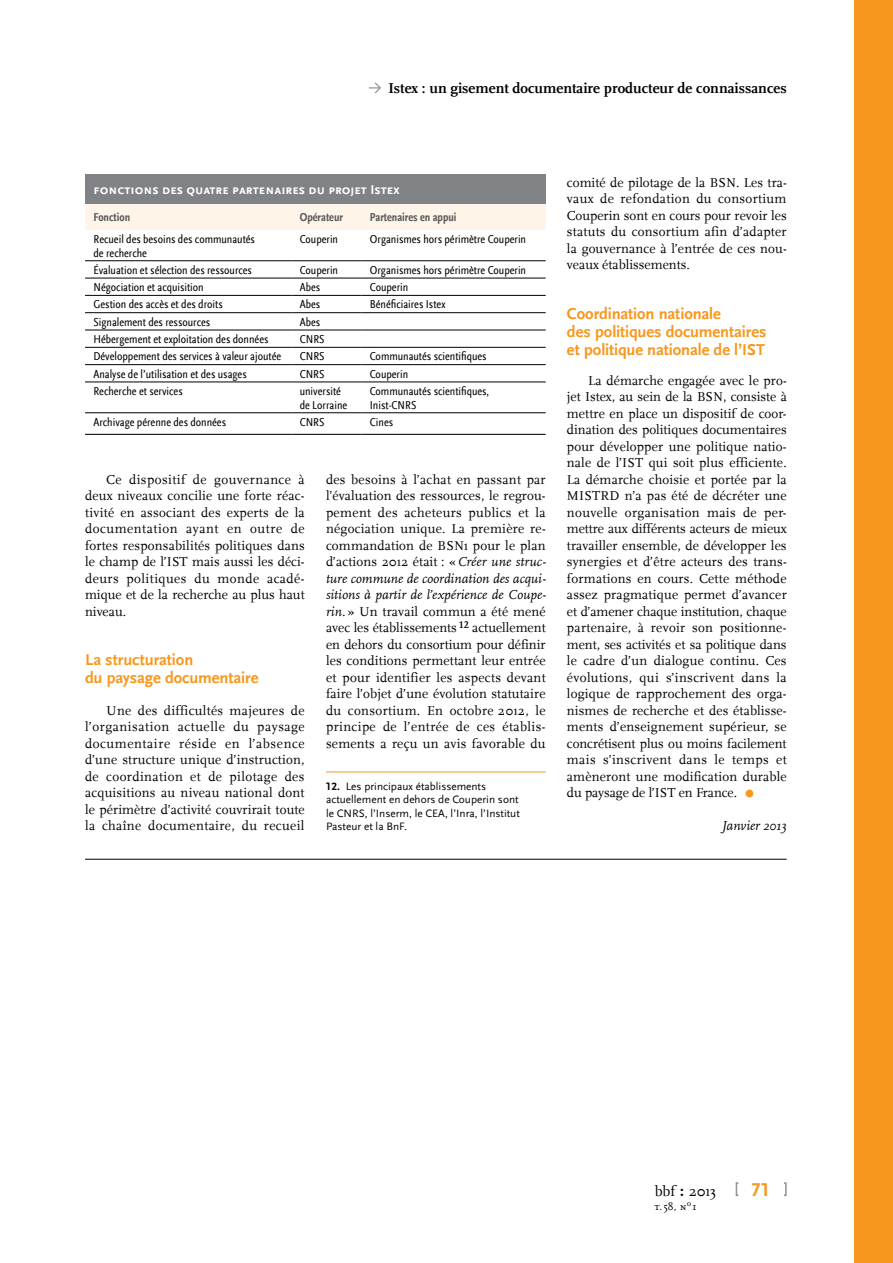
<style>
.page{position:relative;width:893px;height:1263px;background:#fff}
.page>*{position:absolute;margin:0;border:0;box-sizing:border-box;transform-origin:0 0}
.t1{font:33px "Scala";color:#f8971d}
.t2{font:700 19.5px "Scala Sans LF";color:#f8971d}
.t3{font:700 16.5px/18px "Scala Sans";letter-spacing:-.005em;color:#f8971d}
.t4{font:700 15px "Scala";color:#000}
.t5{font:15px "Scala";letter-spacing:-.005em;color:#000}
.t6{font:13.5px/16.5px "Scala";letter-spacing:.01em;color:#000;text-align:justify}
.t7{font:700 13.5px "Scala Sans Caps";color:#fff}
.t8{font:italic 13.5px "Scala";color:#000}
.t9{font:12px/13.5px "Scala Sans Regular Con";color:#000}
.t10{font:12px "Scala Sans Bold Con";color:#58595b}
.t11{font:11.25px/13.5px "Scala Sans";color:#000}
.t12{font:10.5px "Scala Caps";color:#000}
.s1{font-style:italic}
.s2{font-family:"Scala Sans LF";font-weight:700}
.s3{font-family:"Scala Sans";font-weight:700}
</style>
<div class="page">
<svg style="left:736px;top:1182px;width:2px;height:14px"></svg>
<svg style="left:784px;top:1182px;width:3px;height:14px"></svg>
<div style="left:855px;top:0;width:38px;height:1263px;background:#f8971d"></div>
<svg style="left:369px;top:83px;width:12px;height:10px"></svg>
<hr style="left:326px;top:771px;width:220px;height:1px;background:#f8971d">
<hr style="left:85px;top:859px;width:702px;height:1px;background:#000">
<div style="left:85px;top:174px;width:461px;height:30px;background:#808285"></div>
<div style="left:85px;top:204px;width:461px;height:26px;background:#fef5e8"></div>
<hr style="left:85px;top:260px;width:206px;height:1px;background:#000">
<hr style="left:291px;top:260px;width:70px;height:1px;background:#000">
<hr style="left:361px;top:260px;width:185px;height:1px;background:#000">
<hr style="left:85px;top:278px;width:206px;height:1px;background:#000">
<hr style="left:291px;top:278px;width:70px;height:1px;background:#000">
<hr style="left:361px;top:278px;width:185px;height:1px;background:#000">
<hr style="left:85px;top:295px;width:206px;height:1px;background:#000">
<hr style="left:291px;top:295px;width:70px;height:1px;background:#000">
<hr style="left:361px;top:295px;width:185px;height:1px;background:#000">
<hr style="left:85px;top:312px;width:206px;height:1px;background:#000">
<hr style="left:291px;top:312px;width:70px;height:1px;background:#000">
<hr style="left:361px;top:312px;width:185px;height:1px;background:#000">
<hr style="left:85px;top:330px;width:206px;height:1px;background:#000">
<hr style="left:291px;top:330px;width:70px;height:1px;background:#000">
<hr style="left:361px;top:330px;width:185px;height:1px;background:#000">
<hr style="left:85px;top:347px;width:206px;height:1px;background:#000">
<hr style="left:291px;top:347px;width:70px;height:1px;background:#000">
<hr style="left:361px;top:347px;width:185px;height:1px;background:#000">
<hr style="left:85px;top:364px;width:206px;height:1px;background:#000">
<hr style="left:291px;top:364px;width:70px;height:1px;background:#000">
<hr style="left:361px;top:364px;width:185px;height:1px;background:#000">
<hr style="left:85px;top:382px;width:206px;height:1px;background:#000">
<hr style="left:291px;top:382px;width:70px;height:1px;background:#000">
<hr style="left:361px;top:382px;width:185px;height:1px;background:#000">
<hr style="left:85px;top:412px;width:206px;height:1px;background:#000">
<hr style="left:291px;top:412px;width:70px;height:1px;background:#000">
<hr style="left:361px;top:412px;width:185px;height:1px;background:#000">
<hr style="left:85px;top:434px;width:206px;height:1px;background:#000">
<hr style="left:291px;top:434px;width:70px;height:1px;background:#000">
<hr style="left:361px;top:434px;width:185px;height:1px;background:#000">
<p class="t4" style="left:388px;top:80px;width:400px">Istex : un gisement documentaire producteur de connaissances</p>
<p class="t7" style="left:94px;top:182px;width:308px">fonctions des quatre partenaires du projet Istex</p>
<p class="t10" style="left:94px;top:211px;width:38px">Fonction</p>
<p class="t10" style="left:300px;top:211px;width:45px">Opérateur</p>
<p class="t10" style="left:370px;top:211px;width:88px">Partenaires en appui</p>
<p class="t9" style="left:94px;top:232px;width:163px">Recueil des besoins des communautés de recherche</p>
<p class="t9" style="left:300px;top:232px;width:40px">Couperin</p>
<p class="t9" style="left:370px;top:232px;width:158px">Organismes hors périmètre Couperin</p>
<p class="t9" style="left:94px;top:263px;width:160px">Évaluation et sélection des ressources</p>
<p class="t9" style="left:300px;top:263px;width:40px">Couperin</p>
<p class="t9" style="left:370px;top:263px;width:158px">Organismes hors périmètre Couperin</p>
<p class="t9" style="left:94px;top:281px;width:112px">Négociation et acquisition</p>
<p class="t9" style="left:300px;top:281px;width:22px">Abes</p>
<p class="t9" style="left:370px;top:281px;width:40px">Couperin</p>
<p class="t9" style="left:93px;top:298px;width:131px">Gestion des accès et des droits</p>
<p class="t9" style="left:300px;top:298px;width:22px">Abes</p>
<p class="t9" style="left:370px;top:298px;width:77px">Bénéficiaires Istex</p>
<p class="t9" style="left:93px;top:315px;width:118px">Signalement des ressources</p>
<p class="t9" style="left:300px;top:315px;width:22px">Abes</p>
<p class="t9" style="left:93px;top:333px;width:176px">Hébergement et exploitation des données</p>
<p class="t9" style="left:300px;top:333px;width:26px">CNRS</p>
<p class="t9" style="left:93px;top:350px;width:189px">Développement des services à valeur ajoutée</p>
<p class="t9" style="left:300px;top:350px;width:26px">CNRS</p>
<p class="t9" style="left:370px;top:350px;width:118px">Communautés scientifiques</p>
<p class="t9" style="left:93px;top:367px;width:155px">Analyse de l’utilisation et des usages</p>
<p class="t9" style="left:300px;top:367px;width:26px">CNRS</p>
<p class="t9" style="left:370px;top:367px;width:40px">Couperin</p>
<p class="t9" style="left:93px;top:385px;width:91px">Recherche et services</p>
<p class="t9" style="left:300px;top:385px;width:49px">université de Lorraine</p>
<p class="t9" style="left:370px;top:385px;width:121px">Communautés scientifiques,<br>Inist-CNRS</p>
<p class="t9" style="left:93px;top:415px;width:134px">Archivage pérenne des données</p>
<p class="t9" style="left:300px;top:415px;width:26px">CNRS</p>
<p class="t9" style="left:370px;top:415px;width:25px">Cines</p>
<p class="t6" style="left:85px;top:471px;width:221px;text-indent:21px">Ce dispositif de gouvernance à deux niveaux concilie une forte réac&shy;tivité en associant des experts de la documentation ayant en outre de fortes responsabilités politiques dans le champ de l’IST mais aussi les déci&shy;deurs politiques du monde acadé&shy;mique et de la recherche au plus haut niveau.</p>
<p class="t3" style="left:85px;top:651px;width:175px">La structuration<br>du paysage documentaire</p>
<p class="t6" style="left:85px;top:702px;width:221px;text-indent:21px">Une des difficultés majeures de l’organisation actuelle du paysage documentaire réside en l’absence d’une structure unique d’instruction, de coordination et de pilotage des acquisitions au niveau national dont le périmètre d’activité couvrirait toute la chaîne documentaire, du recueil</p>
<p class="t6" style="left:326px;top:471px;width:221px">des besoins à l’achat en passant par l’évaluation des ressources, le regrou&shy;pement des acheteurs publics et la négociation unique. La première re&shy;commandation de BSN1 pour le plan d’actions 2012 était : «<span class="s1">Créer une struc&shy;ture commune de coordination des acqui&shy;sitions à partir de l’expérience de Coupe&shy;rin.</span> » Un travail commun a été mené avec les établissements <sup>12</sup> actuellement en dehors du consortium pour définir les conditions permettant leur entrée et pour identifier les aspects devant faire l’objet d’une évolution statutaire du consortium. En octobre 2012, le principe de l’entrée de ces établis&shy;sements a reçu un avis favorable du</p>
<p class="t11" style="left:326px;top:779px;width:195px"><span class="s2">12.</span> Les principaux établissements actuellement en dehors de Couperin sont le CNRS, l’Inserm, le CEA, l’Inra, l’Institut Pasteur et la BnF.</p>
<p class="t6" style="left:567px;top:174px;width:221px">comité de pilotage de la BSN. Les tra&shy;vaux de refondation du consortium Couperin sont en cours pour revoir les statuts du consortium afin d’adapter la gouvernance à l’entrée de ces nou&shy;veaux établissements.</p>
<p class="t3" style="left:567px;top:304px;width:201px">Coordination nationale<br>des politiques documentaires et politique nationale de l’IST</p>
<p class="t6" style="left:567px;top:372px;width:221px;text-indent:21px">La démarche engagée avec le pro&shy;jet Istex, au sein de la BSN, consiste à mettre en place un dispositif de coor&shy;dination des politiques documentaires pour développer une politique natio&shy;nale de l’IST qui soit plus efficiente.<br>La démarche choisie et portée par la MISTRD n’a pas été de décréter une nouvelle organisation mais de per&shy;mettre aux différents acteurs de mieux travailler ensemble, de développer les synergies et d’être acteurs des trans&shy;formations en cours. Cette méthode assez pragmatique permet d’avancer et d’amener chaque institution, chaque partenaire, à revoir son positionne&shy;ment, ses activités et sa politique dans le cadre d’un dialogue continu. Ces évolutions, qui s’inscrivent dans la logique de rapprochement des orga&shy;nismes de recherche et des établisse&shy;ments d’enseignement supérieur, se concrétisent plus ou moins facilement mais s’inscrivent dans le temps et amèneront une modification durable du paysage de l’IST en France.</p>
<h1 class="t1" style="left:744px;top:772px;width:13px">•</h1>
<p class="t8" style="left:722px;top:819px;width:66px">Janvier 2013</p>
<p class="t5" style="left:655px;top:1183px;width:63px">bbf <span class="s3">:</span> 2013</p>
<h2 class="t2" style="left:752px;top:1179px;width:21px">71</h2>
<p class="t12" style="left:655px;top:1200px;width:43px">t. 58, n<sup>o</sup> 1</p>
</div>
